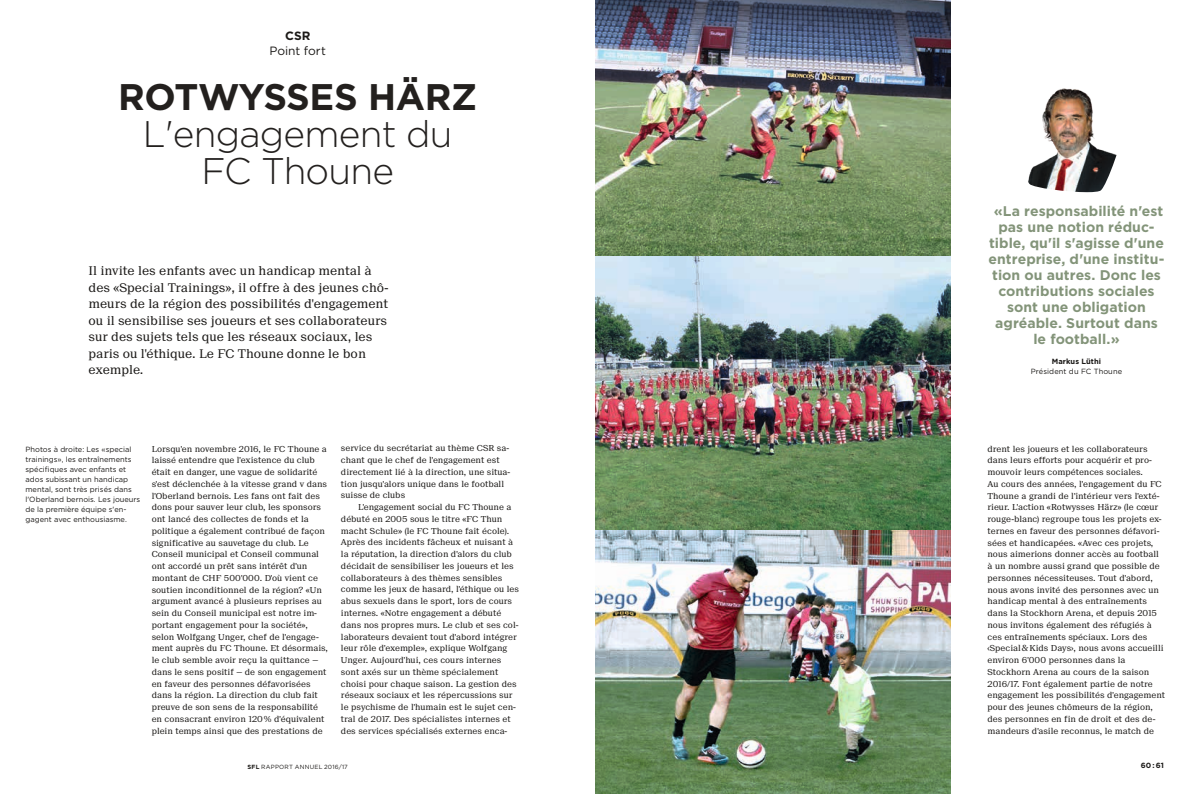
<style>
.page{position:relative;width:1191px;height:794px;background:#fff}
.page>*{position:absolute;margin:0;border:0;box-sizing:border-box;transform-origin:0 0}
.t1{font:300 37px/37px "Gotham";letter-spacing:-.02em;color:#23201e;text-align:center}
.t2{font:700 37px "Gotham";letter-spacing:-.01em;color:#23201e}
.t3{font:700 14px/16px "Gotham";color:#839479;text-align:center}
.t4{font:12px/16.5px "Suisse Neue";color:#1b1917}
.t5{font:12px "Gotham";letter-spacing:-.005em;color:#1b1917}
.t6{font:700 12px "Gotham";color:#1b1917}
.t7{font:8.2px/11.7px "Suisse Neue";color:#1b1917}
.t8{font:7.5px/10px "Gotham";color:#1b1917}
.t9{font:700 7.5px "Gotham";letter-spacing:.01em;color:#1b1917}
.t10{font:6px "Gotham";letter-spacing:.03em;color:#1b1917}
.s1{font-weight:700}
</style>
<div class="page">
<img style="left:595px;top:0;width:355px;height:794px">
<img style="left:1028px;top:88px;width:89px;height:104px">
<h3 class="t6" style="left:285px;top:29px;width:27px">CSR</h3>
<h3 class="t5" style="left:270px;top:44px;width:58px">Point fort</h3>
<h1 class="t2" style="left:118px;top:76px;width:361px">ROTWYSSES HÄRZ</h1>
<h1 class="t1" style="left:143px;top:115px;width:311px">L'engagement du<br>FC Thoune</h1>
<p class="t4" style="left:89px;top:263px;width:301px">Il invite les enfants avec un handicap mental à des «Special Trainings», il offre à des jeunes chô&shy;meurs de la région des possibilités d'engagement ou il sensibilise ses joueurs et ses collaborateurs sur des sujets tels que les réseaux sociaux, les paris ou l'éthique. Le FC Thoune donne le bon exemple.</p>
<p class="t8" style="left:26px;top:444px;width:116px">Photos à droite: Les «special trainings», les entraînements spécifiques avec enfants et ados subissant un handicap mental, sont très prisés dans l'Oberland bernois. Les joueurs de la première équipe s'en&shy;gagent avec enthousiasme.</p>
<p class="t7" style="left:152px;top:443px;width:178px">Lorsqu'en novembre 2016, le FC Thoune a laissé entendre que l'existence du club était en danger, une vague de solidarité s'est déclenchée à la vitesse grand v dans l'Oberland bernois. Les fans ont fait des dons pour sauver leur club, les sponsors ont lancé des collectes de fonds et la politique a également contribué de façon significative au sauvetage du club. Le Conseil municipal et Conseil communal ont accordé un prêt sans intérêt d'un montant de CHF 500'000. D'où vient ce soutien inconditionnel de la région? «Un argument avancé à plusieurs reprises au sein du Conseil municipal est notre im&shy;portant engagement pour la société», selon Wolfgang Unger, chef de l'engage&shy;ment auprès du FC Thoune. Et désormais, le club semble avoir reçu la quittance — dans le sens positif — de son engagement en faveur des personnes défavorisées dans la région. La direction du club fait preuve de son sens de la responsabilité en consacrant environ 120% d'équivalent plein temps ainsi que des prestations de</p>
<p class="t7" style="left:341px;top:443px;width:171px">service du secrétariat au thème CSR sa&shy;chant que le chef de l'engagement est directement lié à la direction, une situa&shy;tion jusqu'alors unique dans le football suisse de clubs</p>
<p class="t7" style="left:341px;top:501px;width:179px;text-indent:17px">L'engagement social du FC Thoune a débuté en 2005 sous le titre «FC Thun macht Schule» (le FC Thoune fait école).<br>Après des incidents fâcheux et nuisant à la réputation, la direction d'alors du club décidait de sensibiliser les joueurs et les collaborateurs à des thèmes sensibles comme les jeux de hasard, l'éthique ou les abus sexuels dans le sport, lors de cours internes. «Notre engagement a débuté dans nos propres murs. Le club et ses col&shy;laborateurs devaient tout d'abord intégrer leur rôle d'exemple», explique Wolfgang Unger. Aujourd'hui, ces cours internes sont axés sur un thème spécialement choisi pour chaque saison. La gestion des réseaux sociaux et les répercussions sur le psychisme de l'humain est le sujet cen&shy;tral de 2017. Des spécialistes internes et des services spécialisés externes enca-</p>
<h2 class="t3" style="left:988px;top:202px;width:177px">«La responsabilité n'est pas une notion réduc&shy;tible, qu'il s'agisse d'une entreprise, d'une institu&shy;tion ou autres. Donc les contributions sociales sont une obligation agréable. Surtout dans le football.»</h2>
<p class="t9" style="left:1051px;top:357px;width:51px">Markus Lüthi</p>
<p class="t8" style="left:1030px;top:366px;width:93px">Président du FC Thoune</p>
<p class="t7" style="left:987px;top:443px;width:179px">drent les joueurs et les collaborateurs dans leurs efforts pour acquérir et pro&shy;mouvoir leurs compétences sociales.<br>Au cours des années, l'engagement du FC Thoune a grandi de l'intérieur vers l'exté&shy;rieur. L'action «Rotwysses Härz» (le cœur rouge-blanc) regroupe tous les projets ex&shy;ternes en faveur des personnes défavori&shy;sées et handicapées. «Avec ces projets, nous aimerions donner accès au football à un nombre aussi grand que possible de personnes nécessiteuses. Tout d'abord, nous avons invité des personnes avec un handicap mental à des entraînements dans la Stockhorn Arena, et depuis 2015 nous invitons également des réfugiés à ces entraînements spéciaux. Lors des ‹Special&amp;Kids Days›, nous avons accueilli environ 6'000 personnes dans la Stockhorn Arena au cours de la saison 2016/17. Font également partie de notre engagement les possibilités d'engagement pour des jeunes chômeurs de la région, des personnes en fin de droit et des de&shy;mandeurs d'asile reconnus, le match de</p>
<p class="t10" style="left:248px;top:763px;width:102px"><span class="s1">SFL</span> RAPPORT ANNUEL 2016/17</p>
<p class="t9" style="left:1140px;top:761px;width:25px">60:61</p>
</div>
